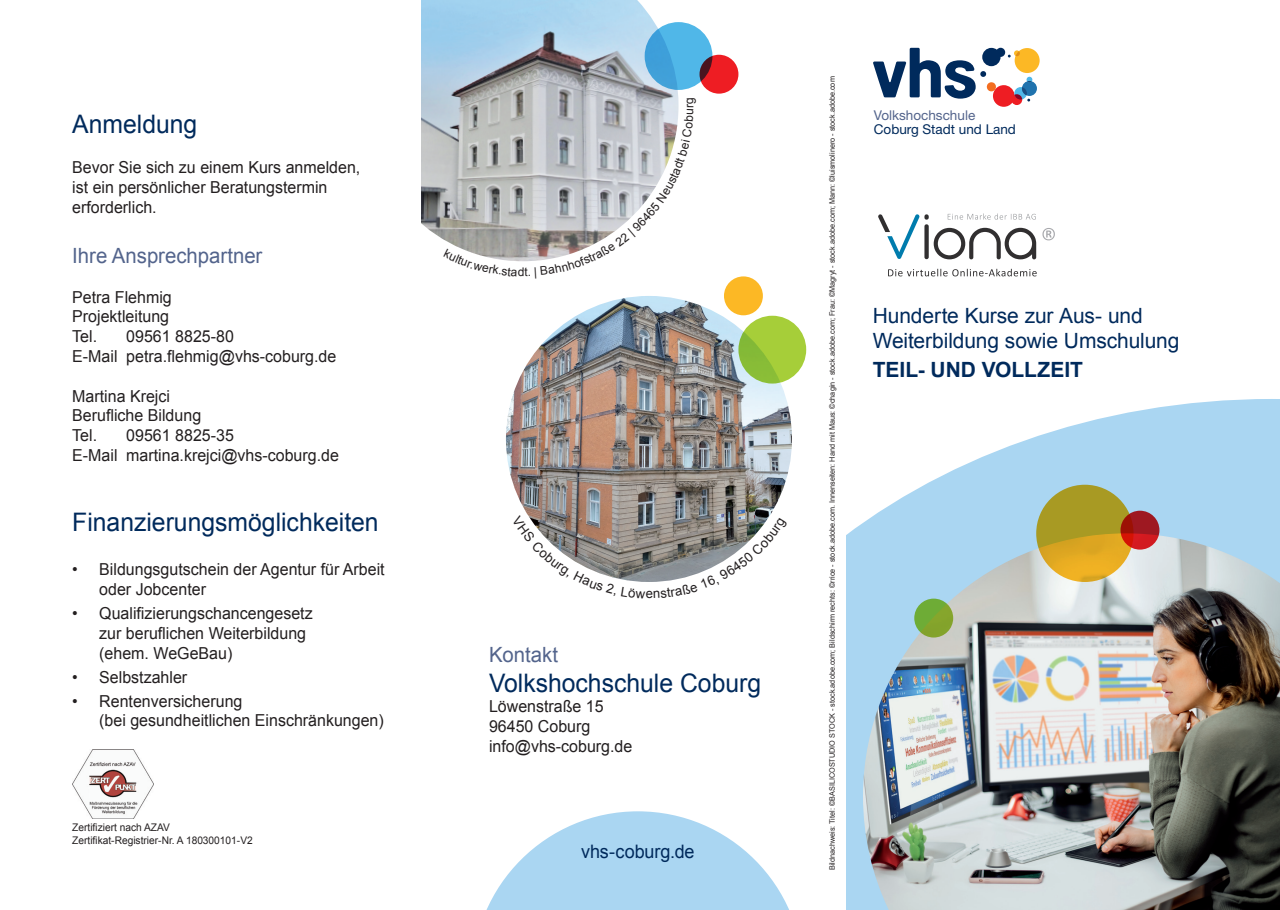
<style>
.page{position:relative;width:1280px;height:910px;background:#fff}
.page>*{position:absolute;margin:0;border:0;box-sizing:border-box;transform-origin:0 0}
.t1{font:25.5px "Arial";color:#002a5c}
.t2{font:21px/25.2px "Arial";letter-spacing:-.005em;color:#002a5c}
.t3{font:21px "Arial";color:#53648c}
.t4{font:700 21px "Arial";color:#002a5c}
.t5{font:18.6px "Arial";letter-spacing:-.005em;color:#002a5c}
.t6{font:16.5px/19.8px "Arial";color:#231f20}
.t7{font:13.5px "Helvetica Neue";color:#002a5c}
.t8{font:13.5px "Helvetica Neue";color:#53648c}
.t9{font:10.5px/12.6px "Arial";color:#231f20}
.t10{font:7.5px "Arial";color:#231f20}
</style>
<div class="page">
<img style="left:506px;top:296px;width:286px;height:286px;border-radius:143px">
<svg style="left:846px;top:399px;width:434px;height:511px;fill:#aad6f2"></svg>
<svg style="left:873px;top:48px;width:167px;height:59px"></svg>
<img style="left:421px;top:0;width:257px;height:240px">
<div style="left:699px;top:55px;width:39px;height:39px;background:#ee1d23;border-radius:50%"></div>
<div style="left:724px;top:276px;width:39px;height:39px;background:#fcb825;border-radius:50%"></div>
<svg style="left:486px;top:811px;width:303px;height:99px"></svg>
<svg style="left:645px;top:22px;width:67px;height:68px;background:#4aa7d9"></svg>
<svg style="left:738px;top:316px;width:68px;height:68px;background:#9dc83b"></svg>
<img style="left:72px;top:749px;width:82px;height:70px">
<img style="left:863px;top:533px;width:417px;height:377px">
<svg style="left:1120px;top:511px;width:39px;height:39px"></svg>
<svg style="left:914px;top:599px;width:39px;height:38px"></svg>
<svg style="left:1036px;top:485px;width:97px;height:97px;background:#c19b22"></svg>
<svg style="left:1042px;top:228px;width:13px;height:12px"></svg>
<svg style="left:888px;top:269px;width:149px;height:7px"></svg>
<svg style="left:878px;top:213px;width:158px;height:46px"></svg>
<svg style="left:528px;top:515px;width:242px;height:67px"></svg>
<svg style="left:444px;top:98px;width:235px;height:164px"></svg>
<h1 class="t1" style="left:72px;top:108px;width:127px">Anmeldung</h1>
<p class="t6" style="left:72px;top:157px;width:290px">Bevor Sie sich zu einem Kurs anmelden, ist ein persönlicher Beratungstermin erforderlich.</p>
<p class="t3" style="left:72px;top:242px;width:192px">Ihre Ansprechpartner</p>
<p class="t6" style="left:72px;top:287px;width:101px">Petra Flehmig<br>Projektleitung<br>Tel.</p>
<p class="t6" style="left:72px;top:327px;width:266px;text-indent:54px">09561 8825-80<br>E-Mail petra.flehmig@vhs-coburg.de</p>
<p class="t6" style="left:72px;top:386px;width:130px">Martina Krejci<br>Berufliche Bildung<br>Tel.</p>
<p class="t6" style="left:72px;top:426px;width:268px;text-indent:54px">09561 8825-35<br>E-Mail martina.krejci@vhs-coburg.de</p>
<h1 class="t1" style="left:72px;top:506px;width:308px">Finanzierungsmöglichkeiten</h1>
<p class="t6" style="left:99px;top:560px;width:287px;text-indent:-27px">• Bildungsgutschein der Agentur für Arbeit oder Jobcenter</p>
<p class="t6" style="left:99px;top:603px;width:215px;text-indent:-27px">• Qualifizierungschancengesetz zur beruflichen Weiterbildung (ehem. WeGeBau)</p>
<p class="t6" style="left:72px;top:667px;width:117px">• Selbstzahler</p>
<p class="t6" style="left:99px;top:691px;width:286px;text-indent:-27px">• Rentenversicherung<br>(bei gesundheitlichen Einschränkungen)</p>
<p class="t9" style="left:72px;top:821px;width:182px">Zertifiziert nach AZAV<br>Zertifikat-Registrier-Nr. A 180300101-V2</p>
<p class="t3" style="left:489px;top:640px;width:71px">Kontakt</p>
<h1 class="t1" style="left:489px;top:667px;width:274px">Volkshochschule Coburg</h1>
<p class="t6" style="left:489px;top:696px;width:145px">Löwenstraße 15<br>96450 Coburg info@vhs-coburg.de</p>
<p class="t5" style="left:581px;top:839px;width:115px">vhs-coburg.de</p>
<p class="t10" style="left:827px;top:870px;width:795px;rotate:-90deg">Bildnachweis: Titel: ©BASILICOSTUDIO STOCK - stock.adobe.com; Bildschirm rechts: ©rrice - stock.adobe.com. Innenseiten: Hand mit Maus: ©chagin - stock.adobe.com; Frau: ©Magryt - stock.adobe.com; Mann: ©luismolinero - stock.adobe.com</p>
<p class="t8" style="left:874px;top:107px;width:103px">Volkshochschule</p>
<p class="t7" style="left:874px;top:121px;width:144px">Coburg Stadt und Land</p>
<p class="t2" style="left:873px;top:303px;width:308px">Hunderte Kurse zur Aus- und<br>Weiterbildung sowie Umschulung</p>
<p class="t4" style="left:873px;top:356px;width:212px">TEIL- UND VOLLZEIT</p>
</div>
